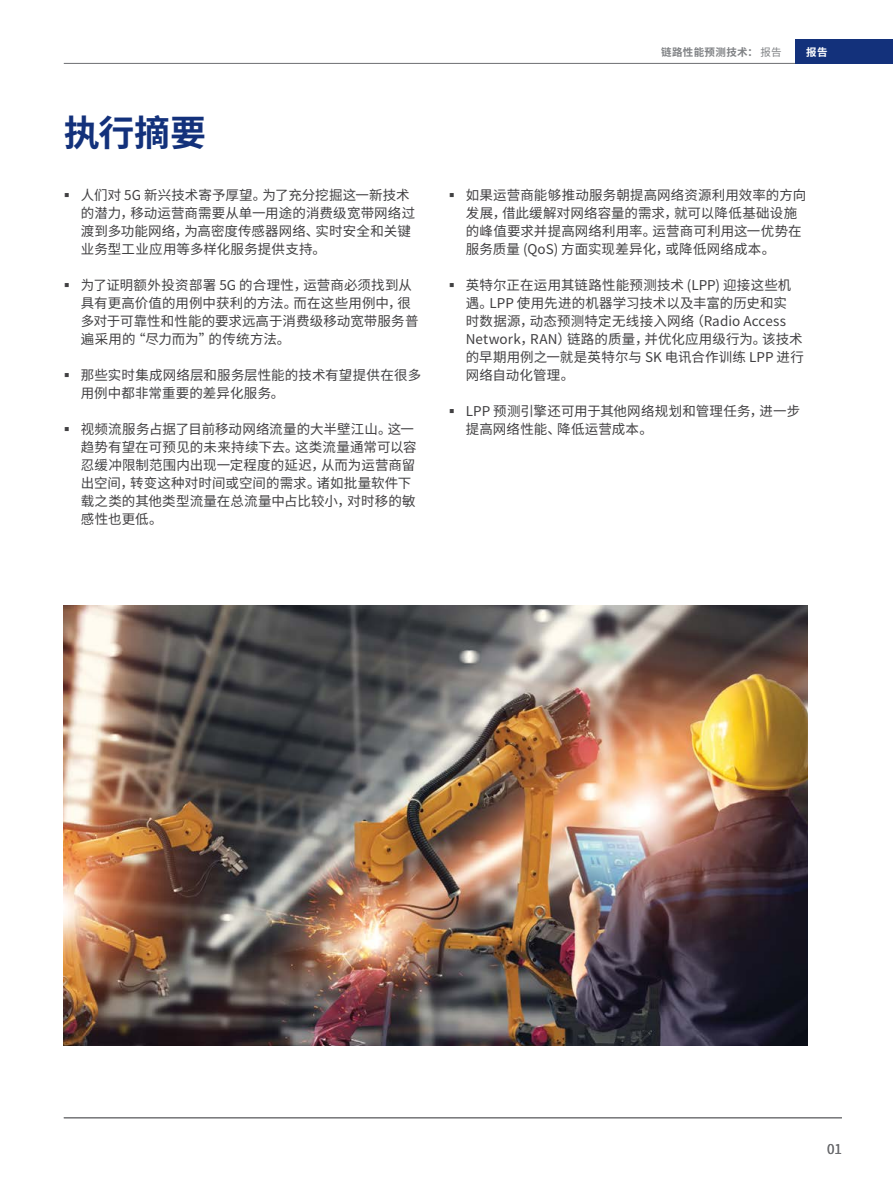
<style>
.page{position:relative;width:893px;height:1188px;background:#fff}
.page>*{position:absolute;margin:0;border:0;box-sizing:border-box;transform-origin:0 0}
.Main_title{font:700 36px "Noto Sans SC";color:#13317b}
.t1{font:13.5px/18px "Noto Sans SC";letter-spacing:.01em;color:#414042}
.t2{font:13.5px "Noto Sans SC";color:#6d6e71}
.t3{font:700 10.5px "Noto Sans SC";letter-spacing:.04em;color:#808285}
.t4{font:700 10.5px "Noto Sans SC";color:#fff}
.s1{font-weight:400}
</style>
<div class="page">
<hr style="left:64px;top:63px;width:829px;height:1px;background:#6d6e71">
<hr style="left:64px;top:1118px;width:778px;height:1px;background:#6d6e71">
<div style="left:795px;top:39px;width:98px;height:24px;background:#13317b"></div>
<img style="left:64px;top:605px;width:744px;height:441px">
<p class="Main_title" style="left:64px;top:112px;width:144px">执行摘要</p>
<p class="t1" style="left:81px;top:186px;width:336px">人们对 5G 新兴技术寄予厚望。为了充分挖掘这一新技术的潜力，移动运营商需要从单一用途的消费级宽带网络过渡到多功能网络，为高密度传感器网络、实时安全和关键业务型工业应用等多样化服务提供支持。</p>
<p class="t1" style="left:81px;top:276px;width:339px">为了证明额外投资部署 5G 的合理性，运营商必须找到从具有更高价值的用例中获利的方法。而在这些用例中，很多对于可靠性和性能的要求远高于消费级移动宽带服务普遍采用的“尽力而为”的传统方法。</p>
<p class="t1" style="left:81px;top:366px;width:342px">那些实时集成网络层和服务层性能的技术有望提供在很多用例中都非常重要的差异化服务。</p>
<p class="t1" style="left:81px;top:420px;width:337px">视频流服务占据了目前移动网络流量的大半壁江山。这一趋势有望在可预见的未来持续下去。这类流量通常可以容忍缓冲限制范围内出现一定程度的延迟，从而为运营商留出空间，转变这种对时间或空间的需求。诸如批量软件下载之类的其他类型流量在总流量中占比较小，对时移的敏感性也更低。</p>
<p class="t3" style="left:661px;top:46px;width:122px">链路性能预测技术： <span class="s1">报告</span></p>
<p class="t4" style="left:806px;top:46px;width:23px">报告</p>
<p class="t1" style="left:466px;top:186px;width:342px">如果运营商能够推动服务朝提高网络资源利用效率的方向发展，借此缓解对网络容量的需求，就可以降低基础设施的峰值要求并提高网络利用率。运营商可利用这一优势在服务质量 (QoS) 方面实现差异化，或降低网络成本。</p>
<p class="t1" style="left:466px;top:276px;width:340px">英特尔正在运用其链路性能预测技术 (LPP) 迎接这些机遇。LPP 使用先进的机器学习技术以及丰富的历史和实<br>时数据源，动态预测特定无线接入网络（Radio Access<br>Network，RAN）链路的质量，并优化应用级行为。该技术的早期用例之一就是英特尔与 SK 电讯合作训练 LPP 进行网络自动化管理。</p>
<p class="t1" style="left:466px;top:402px;width:336px">LPP 预测引擎还可用于其他网络规划和管理任务，进一步提高网络性能、降低运营成本。</p>
<p class="t2" style="left:827px;top:1141px;width:16px">01</p>
</div>
